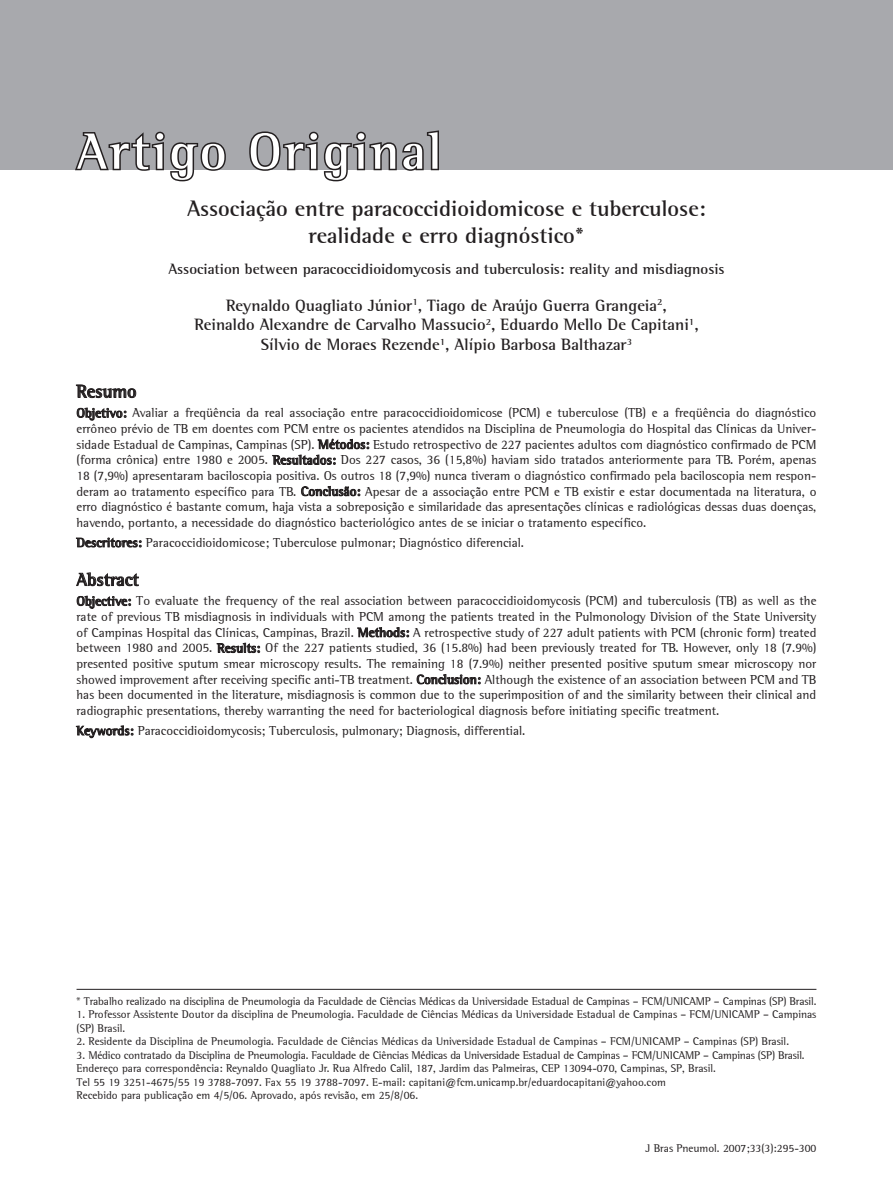
<style>
.page{position:relative;width:893px;height:1191px;background:#fff}
.page>*{position:absolute;margin:0;border:0;box-sizing:border-box;transform-origin:0 0}
.capítulo{font:700 51.75px "Libre Semi Serif S Si";letter-spacing:.05em;color:#fff}
.título___1o_idioma{font:700 22.5px/27px "Libre Semi Serif S Si";color:#231f20;text-align:center}
.resumo___título{font:700 18px "Libre Semi Serif S Si";color:#231f20}
.autores{font:700 16.5px/19.8px "Libre Semi Serif S Si";color:#231f20;text-align:center}
.título___2o_idioma{font:700 15px "Libre Semi Serif S Si";color:#231f20}
.resumo___2o_idioma{font:13.05px/15.6px "Libre Semi Serif S Si";color:#231f20;text-align:justify}
.resumo___1o_idioma{font:13.05px/15.6px "Libre Semi Serif S Si";color:#231f20;text-align:justify}
.palavras-chave___2o{font:13.05px "Libre Semi Serif S Si";color:#231f20}
.palavras-chave___1o{font:13.05px "Libre Semi Serif S Si";color:#231f20}
.endereço{font:11.25px/13.5px "Libre Semi Serif S Si";color:#231f20}
.rodapé{font:11.25px "Libre Semi Serif S Si";color:#231f20}
.s1{font-weight:700}
</style>
<div class="page">
<div style="left:0;top:0;width:893px;height:170px;background:#a8a9ad"></div>
<svg style="left:75px;top:131px;width:151px;height:51px"></svg>
<svg style="left:249px;top:130px;width:190px;height:52px"></svg>
<svg style="left:76px;top:385px;width:60px;height:13px"></svg>
<svg style="left:77px;top:408px;width:49px;height:12px"></svg>
<svg style="left:318px;top:438px;width:51px;height:11px"></svg>
<svg style="left:273px;top:455px;width:62px;height:9px"></svg>
<svg style="left:301px;top:486px;width:59px;height:10px"></svg>
<svg style="left:76px;top:538px;width:65px;height:9px"></svg>
<svg style="left:76px;top:572px;width:63px;height:14px"></svg>
<svg style="left:77px;top:596px;width:54px;height:12px"></svg>
<svg style="left:357px;top:627px;width:52px;height:10px"></svg>
<svg style="left:217px;top:643px;width:43px;height:9px"></svg>
<svg style="left:417px;top:674px;width:63px;height:10px"></svg>
<svg style="left:76px;top:725px;width:57px;height:13px"></svg>
<hr style="left:77px;top:989px;width:739px;height:1px;background:#231f20">
<p class="capítulo" style="left:77px;top:120px;width:367px">Artigo Original</p>
<p class="título___1o_idioma" style="left:187px;top:195px;width:520px">Associação entre paracoccidioidomicose e tuberculose: realidade e erro diagnóstico*</p>
<p class="título___2o_idioma" style="left:169px;top:260px;width:557px">Association between paracoccidioidomycosis and tuberculosis: reality and misdiagnosis</p>
<p class="autores" style="left:194px;top:295px;width:506px">Reynaldo Quagliato Júnior<sup>1</sup>, Tiago de Araújo Guerra Grangeia<sup>2</sup>,<br>Reinaldo Alexandre de Carvalho Massucio<sup>2</sup>, Eduardo Mello De Capitani<sup>1</sup>,<br>Sílvio de Moraes Rezende<sup>1</sup>, Alípio Barbosa Balthazar<sup>3</sup></p>
<p class="resumo___título" style="left:77px;top:380px;width:62px">Resumo</p>
<p class="resumo___1o_idioma" style="left:77px;top:405px;width:741px"><span class="s1">Objetivo:</span> Avaliar a freqüência da real associação entre paracoccidioidomicose (PCM) e tuberculose (TB) e a freqüência do diagnóstico errôneo prévio de TB em doentes com PCM entre os pacientes atendidos na Disciplina de Pneumologia do Hospital das Clínicas da Univer&shy;sidade Estadual de Campinas, Campinas (SP). <span class="s1">Métodos:</span> Estudo retrospectivo de 227 pacientes adultos com diagnóstico confirmado de PCM (forma crônica) entre 1980 e 2005. <span class="s1">Resultados:</span> Dos 227 casos, 36 (15,8%) haviam sido tratados anteriormente para TB. Porém, apenas 18 (7,9%) apresentaram baciloscopia positiva. Os outros 18 (7,9%) nunca tiveram o diagnóstico confirmado pela baciloscopia nem respon&shy;deram ao tratamento específico para TB. <span class="s1">Conclusão:</span> Apesar de a associação entre PCM e TB existir e estar documentada na literatura, o erro diagnóstico é bastante comum, haja vista a sobreposição e similaridade das apresentações clínicas e radiológicas dessas duas doenças, havendo, portanto, a necessidade do diagnóstico bacteriológico antes de se iniciar o tratamento específico.</p>
<p class="palavras-chave___1o" style="left:77px;top:535px;width:449px"><span class="s1">Descritores:</span> Paracoccidioidomicose; Tuberculose pulmonar; Diagnóstico diferencial.</p>
<p class="resumo___título" style="left:77px;top:568px;width:64px">Abstract</p>
<p class="resumo___2o_idioma" style="left:77px;top:593px;width:741px"><span class="s1">Objective:</span> To evaluate the frequency of the real association between paracoccidioidomycosis (PCM) and tuberculosis (TB) as well as the rate of previous TB misdiagnosis in individuals with PCM among the patients treated in the Pulmonology Division of the State University of Campinas Hospital das Clínicas, Campinas, Brazil. <span class="s1">Methods:</span> A retrospective study of 227 adult patients with PCM (chronic form) treated between 1980 and 2005. <span class="s1">Results:</span> Of the 227 patients studied, 36 (15.8%) had been previously treated for TB. However, only 18 (7.9%) presented positive sputum smear microscopy results. The remaining 18 (7.9%) neither presented positive sputum smear microscopy nor showed improvement after receiving specific anti-TB treatment. <span class="s1">Conclusion:</span> Although the existence of an association between PCM and TB has been documented in the literature, misdiagnosis is common due to the superimposition of and the similarity between their clinical and radiographic presentations, thereby warranting the need for bacteriological diagnosis before initiating specific treatment.</p>
<p class="palavras-chave___2o" style="left:77px;top:723px;width:450px"><span class="s1">Keywords:</span> Paracoccidioidomycosis; Tuberculosis, pulmonary; Diagnosis, differential.</p>
<p class="endereço" style="left:77px;top:994px;width:741px">* Trabalho realizado na disciplina de Pneumologia da Faculdade de Ciências Médicas da Universidade Estadual de Campinas – FCM/UNICAMP – Campinas (SP) Brasil.</p>
<p class="endereço" style="left:77px;top:1007px;width:741px">1. Professor Assistente Doutor da disciplina de Pneumologia. Faculdade de Ciências Médicas da Universidade Estadual de Campinas – FCM/UNICAMP – Campinas (SP) Brasil.</p>
<p class="endereço" style="left:77px;top:1034px;width:714px">2. Residente da Disciplina de Pneumologia. Faculdade de Ciências Médicas da Universidade Estadual de Campinas – FCM/UNICAMP – Campinas (SP) Brasil.</p>
<p class="endereço" style="left:77px;top:1048px;width:729px">3. Médico contratado da Disciplina de Pneumologia. Faculdade de Ciências Médicas da Universidade Estadual de Campinas – FCM/UNICAMP – Campinas (SP) Brasil.</p>
<p class="endereço" style="left:77px;top:1061px;width:641px">Endereço para correspondência: Reynaldo Quagliato Jr. Rua Alfredo Calil, 187, Jardim das Palmeiras, CEP 13094-070, Campinas, SP, Brasil.</p>
<p class="endereço" style="left:77px;top:1075px;width:591px">Tel 55 19 3251-4675/55 19 3788-7097. Fax 55 19 3788-7097. E-mail: capitani@fcm.unicamp.br/eduardocapitani@yahoo.com</p>
<p class="endereço" style="left:77px;top:1088px;width:343px">Recebido para publicação em 4/5/06. Aprovado, após revisão, em 25/8/06.</p>
<p class="rodapé" style="left:646px;top:1141px;width:172px">J Bras Pneumol. 2007;33(3):295-300</p>
</div>
